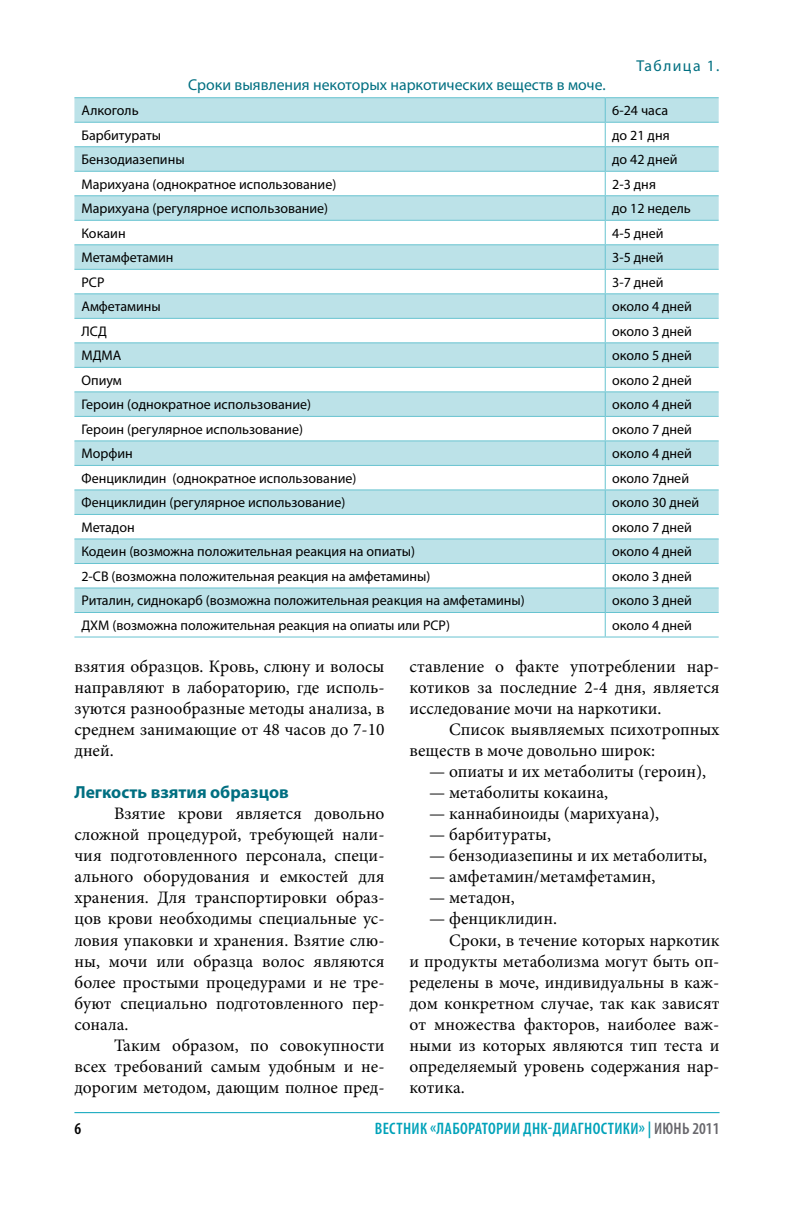
<style>
.page{position:relative;width:794px;height:1216px;background:#fff}
.page>*{position:absolute;margin:0;border:0;box-sizing:border-box;transform-origin:0 0}
.t1{font:17.5px/21px "Minion Pro";color:#000;text-align:justify}
.t2{font:700 17.5px "Myriad Pro";color:#006f81}
.t3{font:600 condensed 16.62px "Myriad Pro";letter-spacing:.02em;color:#00a2b9}
.t4{font:15.75px "Myriad Pro";color:#006f81}
.t5{font:15.75px "Myriad Pro";letter-spacing:.09em;color:#006f81}
.t6{font:14px "Myriad Pro";color:#000}
.s1{color:#68676c}
</style>
<div class="page">
<hr style="left:74px;top:1112px;width:645px;height:1px;background:#00a2b9">
<svg style="left:74px;top:98px;width:644px;height:514px;fill:#bce2e8"></svg>
<hr style="left:74px;top:97px;width:531px;height:1px;background:#67c3d0">
<hr style="left:605px;top:97px;width:113px;height:1px;background:#67c3d0">
<hr style="left:74px;top:122px;width:531px;height:1px;background:#67c3d0">
<hr style="left:605px;top:122px;width:113px;height:1px;background:#67c3d0">
<hr style="left:74px;top:146px;width:531px;height:1px;background:#67c3d0">
<hr style="left:605px;top:146px;width:113px;height:1px;background:#67c3d0">
<hr style="left:74px;top:171px;width:531px;height:1px;background:#67c3d0">
<hr style="left:605px;top:171px;width:113px;height:1px;background:#67c3d0">
<hr style="left:74px;top:195px;width:531px;height:1px;background:#67c3d0">
<hr style="left:605px;top:195px;width:113px;height:1px;background:#67c3d0">
<hr style="left:74px;top:220px;width:531px;height:1px;background:#67c3d0">
<hr style="left:605px;top:220px;width:113px;height:1px;background:#67c3d0">
<hr style="left:74px;top:244px;width:531px;height:1px;background:#67c3d0">
<hr style="left:605px;top:244px;width:113px;height:1px;background:#67c3d0">
<hr style="left:74px;top:269px;width:531px;height:1px;background:#67c3d0">
<hr style="left:605px;top:269px;width:113px;height:1px;background:#67c3d0">
<hr style="left:74px;top:293px;width:531px;height:1px;background:#67c3d0">
<hr style="left:605px;top:293px;width:113px;height:1px;background:#67c3d0">
<hr style="left:74px;top:318px;width:531px;height:1px;background:#67c3d0">
<hr style="left:605px;top:318px;width:113px;height:1px;background:#67c3d0">
<hr style="left:74px;top:342px;width:531px;height:1px;background:#67c3d0">
<hr style="left:605px;top:342px;width:113px;height:1px;background:#67c3d0">
<hr style="left:74px;top:367px;width:531px;height:1px;background:#67c3d0">
<hr style="left:605px;top:367px;width:113px;height:1px;background:#67c3d0">
<hr style="left:74px;top:391px;width:531px;height:1px;background:#67c3d0">
<hr style="left:605px;top:391px;width:113px;height:1px;background:#67c3d0">
<hr style="left:74px;top:416px;width:531px;height:1px;background:#67c3d0">
<hr style="left:605px;top:416px;width:113px;height:1px;background:#67c3d0">
<hr style="left:74px;top:440px;width:531px;height:1px;background:#67c3d0">
<hr style="left:605px;top:440px;width:113px;height:1px;background:#67c3d0">
<hr style="left:74px;top:465px;width:531px;height:1px;background:#67c3d0">
<hr style="left:605px;top:465px;width:113px;height:1px;background:#67c3d0">
<hr style="left:74px;top:489px;width:531px;height:1px;background:#67c3d0">
<hr style="left:605px;top:489px;width:113px;height:1px;background:#67c3d0">
<hr style="left:74px;top:514px;width:531px;height:1px;background:#67c3d0">
<hr style="left:605px;top:514px;width:113px;height:1px;background:#67c3d0">
<hr style="left:74px;top:538px;width:531px;height:1px;background:#67c3d0">
<hr style="left:605px;top:538px;width:113px;height:1px;background:#67c3d0">
<hr style="left:74px;top:563px;width:531px;height:1px;background:#67c3d0">
<hr style="left:605px;top:563px;width:113px;height:1px;background:#67c3d0">
<hr style="left:74px;top:587px;width:531px;height:1px;background:#67c3d0">
<hr style="left:605px;top:587px;width:113px;height:1px;background:#67c3d0">
<hr style="left:74px;top:612px;width:531px;height:1px;background:#67c3d0">
<hr style="left:605px;top:612px;width:113px;height:1px;background:#67c3d0">
<svg style="left:605px;top:98px;width:1px;height:538px"></svg>
<hr style="left:74px;top:636px;width:531px;height:1px;background:#67c3d0">
<hr style="left:605px;top:636px;width:113px;height:1px;background:#67c3d0">
<p class="t4" style="left:188px;top:75px;width:419px">Сроки выявления некоторых наркотических веществ в моче.</p>
<p class="t5" style="left:636px;top:56px;width:84px">Таблица 1.</p>
<p class="t6" style="left:81px;top:102px;width:59px">Алкоголь</p>
<p class="t6" style="left:612px;top:102px;width:57px">6-24 часа</p>
<p class="t6" style="left:81px;top:126px;width:81px">Барбитураты</p>
<p class="t6" style="left:612px;top:126px;width:59px">до 21 дня</p>
<p class="t6" style="left:81px;top:151px;width:105px">Бензодиазепины</p>
<p class="t6" style="left:612px;top:151px;width:67px">до 42 дней</p>
<p class="t6" style="left:81px;top:175px;width:256px">Марихуана (однократное использование)</p>
<p class="t6" style="left:612px;top:175px;width:45px">2-3 дня</p>
<p class="t6" style="left:81px;top:200px;width:248px">Марихуана (регулярное использование)</p>
<p class="t6" style="left:612px;top:200px;width:80px">до 12 недель</p>
<p class="t6" style="left:81px;top:224px;width:46px">Кокаин</p>
<p class="t6" style="left:612px;top:224px;width:53px">4-5 дней</p>
<p class="t6" style="left:81px;top:249px;width:94px">Метамфетамин</p>
<p class="t6" style="left:612px;top:249px;width:53px">3-5 дней</p>
<p class="t6" style="left:81px;top:273px;width:25px">PCP</p>
<p class="t6" style="left:612px;top:273px;width:53px">3-7 дней</p>
<p class="t6" style="left:81px;top:298px;width:81px">Амфетамины</p>
<p class="t6" style="left:612px;top:298px;width:81px">около 4 дней</p>
<p class="t6" style="left:81px;top:322px;width:27px">ЛСД</p>
<p class="t6" style="left:612px;top:322px;width:81px">около 3 дней</p>
<p class="t6" style="left:81px;top:347px;width:41px">МДМА</p>
<p class="t6" style="left:612px;top:347px;width:81px">около 5 дней</p>
<p class="t6" style="left:81px;top:371px;width:42px">Опиум</p>
<p class="t6" style="left:612px;top:371px;width:81px">около 2 дней</p>
<p class="t6" style="left:81px;top:396px;width:231px">Героин (однократное использование)</p>
<p class="t6" style="left:612px;top:396px;width:81px">около 4 дней</p>
<p class="t6" style="left:81px;top:420px;width:223px">Героин (регулярное использование)</p>
<p class="t6" style="left:612px;top:420px;width:81px">около 7 дней</p>
<p class="t6" style="left:81px;top:445px;width:53px">Морфин</p>
<p class="t6" style="left:612px;top:445px;width:81px">около 4 дней</p>
<p class="t6" style="left:81px;top:469px;width:276px">Фенциклидин (однократное использование)</p>
<p class="t6" style="left:612px;top:469px;width:78px">около 7дней</p>
<p class="t6" style="left:81px;top:494px;width:265px">Фенциклидин (регулярное использование)</p>
<p class="t6" style="left:612px;top:494px;width:88px">около 30 дней</p>
<p class="t6" style="left:81px;top:518px;width:55px">Метадон</p>
<p class="t6" style="left:612px;top:518px;width:81px">около 7 дней</p>
<p class="t6" style="left:81px;top:543px;width:335px">Кодеин (возможна положительная реакция на опиаты)</p>
<p class="t6" style="left:612px;top:543px;width:81px">около 4 дней</p>
<p class="t6" style="left:81px;top:567px;width:350px">2-СВ (возможна положительная реакция на амфетамины)</p>
<p class="t6" style="left:612px;top:567px;width:81px">около 3 дней</p>
<p class="t6" style="left:81px;top:592px;width:445px">Риталин, сиднокарб (возможна положительная реакция на амфетамины)</p>
<p class="t6" style="left:612px;top:592px;width:81px">около 3 дней</p>
<p class="t6" style="left:81px;top:616px;width:370px">ДХМ (возможна положительная реакция на опиаты или PCP)</p>
<p class="t6" style="left:612px;top:616px;width:81px">около 4 дней</p>
<p class="t1" style="left:74px;top:656px;width:312px">взятия образцов. Кровь, слюну и волосы направляют в лабораторию, где исполь&shy;зуются разнообразные методы анализа, в среднем занимающие от 48 часов до 7-10 дней.</p>
<p class="t2" style="left:74px;top:781px;width:216px">Легкость взятия образцов</p>
<p class="t1" style="left:74px;top:803px;width:312px;text-indent:40px">Взятие крови является довольно сложной процедурой, требующей нали&shy;чия подготовленного персонала, специ&shy;ального оборудования и емкостей для хранения. Для транспортировки образ&shy;цов крови необходимы специальные ус&shy;ловия упаковки и хранения. Взятие слю&shy;ны, мочи или образца волос являются более простыми процедурами и не тре&shy;буют специально подготовленного пер&shy;сонала.</p>
<p class="t1" style="left:74px;top:1034px;width:312px;text-indent:40px">Таким образом, по совокупности всех требований самым удобным и не&shy;дорогим методом, дающим полное пред-</p>
<p class="t1" style="left:409px;top:656px;width:312px">ставление о факте употреблении нар&shy;котиков за последние 2-4 дня, является исследование мочи на наркотики.</p>
<p class="t1" style="left:409px;top:719px;width:312px;text-indent:40px">Список выявляемых психотропных веществ в моче довольно широк:</p>
<p class="t1" style="left:429px;top:761px;width:278px">— опиаты и их метаболиты (героин),</p>
<p class="t1" style="left:429px;top:782px;width:180px">— метаболиты кокаина,</p>
<p class="t1" style="left:429px;top:803px;width:231px">— каннабиноиды (марихуана),</p>
<p class="t1" style="left:429px;top:824px;width:123px">— барбитураты,</p>
<p class="t1" style="left:429px;top:845px;width:279px">— бензодиазепины и их метаболиты,</p>
<p class="t1" style="left:429px;top:866px;width:228px">— амфетамин/метамфетамин,</p>
<p class="t1" style="left:429px;top:887px;width:87px">— метадон,</p>
<p class="t1" style="left:429px;top:908px;width:129px">— фенциклидин.</p>
<p class="t1" style="left:449px;top:929px;width:272px">Сроки, в течение которых наркотик</p>
<p class="t1" style="left:409px;top:950px;width:312px">и продукты метаболизма могут быть оп-</p>
<p class="t1" style="left:409px;top:971px;width:312px">ределены в моче, индивидуальны в каж-</p>
<p class="t1" style="left:409px;top:992px;width:312px">дом конкретном случае, так как зависят</p>
<p class="t1" style="left:409px;top:1013px;width:312px">от множества факторов, наиболее важ-</p>
<p class="t1" style="left:409px;top:1034px;width:312px">ными из которых являются тип теста и</p>
<p class="t1" style="left:409px;top:1055px;width:312px">определяемый уровень содержания нар-</p>
<p class="t1" style="left:409px;top:1076px;width:57px">котика.</p>
<p class="t3" style="left:375px;top:1117px;width:338px">вестник «Лаборатории днк-диагностики» | <span class="s1">июнь 2011</span></p>
</div>
